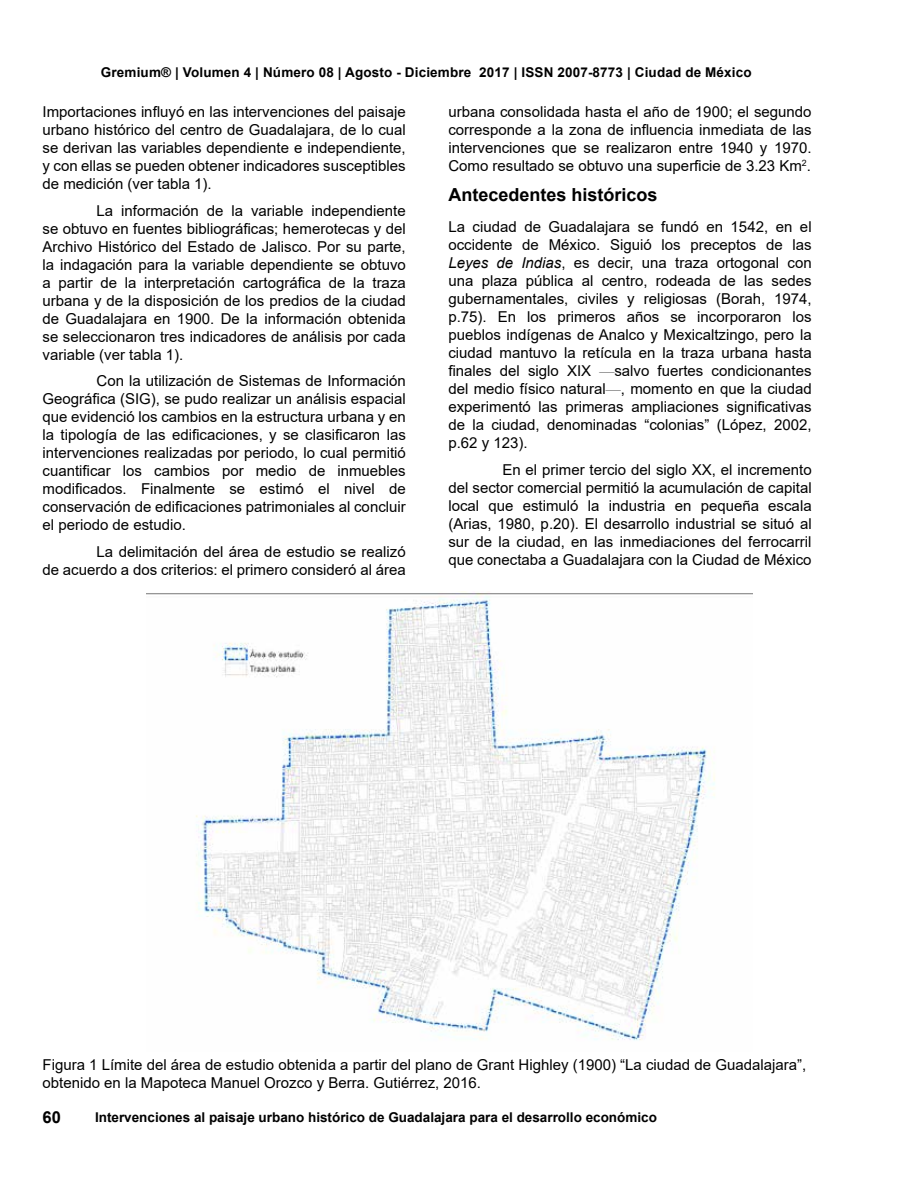
<style>
.page{position:relative;width:918px;height:1188px;background:#fff}
.page>*{position:absolute;margin:0;border:0;box-sizing:border-box;transform-origin:0 0}
.t1{font:700 18px "Arial";color:#000}
.t2{font:700 16.5px "Arial";color:#000}
.t3{font:15px/18px "Arial";color:#000;text-align:justify}
.t4{font:700 13.5px "Arial";color:#000}
.s1{font-style:italic}
.s2{font-family:"Times New Roman";color:#545454}
</style>
<div class="page">
<img style="left:146px;top:591px;width:607px;height:450px">
<p class="t4" style="left:101px;top:62px;width:652px">Gremium® | Volumen 4 | Número 08 | Agosto - Diciembre 2017 | ISSN 2007-8773 | Ciudad de México</p>
<p class="t3" style="left:43px;top:103px;width:365px">Importaciones influyó en las intervenciones del paisaje urbano histórico del centro de Guadalajara, de lo cual se derivan las variables dependiente e independiente, y con ellas se pueden obtener indicadores susceptibles de medición (ver tabla 1).</p>
<p class="t3" style="left:43px;top:201px;width:365px;text-indent:54px">La información de la variable independiente se obtuvo en fuentes bibliográficas; hemerotecas y del Archivo Histórico del Estado de Jalisco. Por su parte, la indagación para la variable dependiente se obtuvo a partir de la interpretación cartográfica de la traza urbana y de la disposición de los predios de la ciudad de Guadalajara en 1900. De la información obtenida se seleccionaron tres indicadores de análisis por cada variable (ver tabla 1).</p>
<p class="t3" style="left:43px;top:372px;width:365px;text-indent:54px">Con la utilización de Sistemas de Información Geográfica (SIG), se pudo realizar un análisis espacial que evidenció los cambios en la estructura urbana y en la tipología de las edificaciones, y se clasificaron las intervenciones realizadas por periodo, lo cual permitió cuantificar los cambios por medio de inmuebles modificados. Finalmente se estimó el nivel de conservación de edificaciones patrimoniales al concluir el periodo de estudio.</p>
<p class="t3" style="left:43px;top:542px;width:365px;text-align:right">La delimitación del área de estudio se realizó<br>de acuerdo a dos criterios: el primero consideró al área</p>
<p class="t3" style="left:448px;top:103px;width:365px">urbana consolidada hasta el año de 1900; el segundo corresponde a la zona de influencia inmediata de las intervenciones que se realizaron entre 1940 y 1970.<br>Como resultado se obtuvo una superficie de 3.23 Km<sup>2</sup>.</p>
<p class="t1" style="left:448px;top:182px;width:211px">Antecedentes históricos</p>
<p class="t3" style="left:448px;top:218px;width:365px">La ciudad de Guadalajara se fundó en 1542, en el occidente de México. Siguió los preceptos de las <span class="s1">Leyes de Indias</span>, es decir, una traza ortogonal con una plaza pública al centro, rodeada de las sedes gubernamentales, civiles y religiosas (Borah, 1974, p.75). En los primeros años se incorporaron los pueblos indígenas de Analco y Mexicaltzingo, pero la ciudad mantuvo la retícula en la traza urbana hasta finales del siglo XIX <span class="s2">—</span>salvo fuertes condicionantes del medio físico natural<span class="s2">—</span>, momento en que la ciudad experimentó las primeras ampliaciones significativas de la ciudad, denominadas “colonias” (López, 2002, p.62 y 123).</p>
<p class="t3" style="left:448px;top:460px;width:365px;text-indent:54px">En el primer tercio del siglo XX, el incremento del sector comercial permitió la acumulación de capital local que estimuló la industria en pequeña escala (Arias, 1980, p.20). El desarrollo industrial se situó al sur de la ciudad, en las inmediaciones del ferrocarril que conectaba a Guadalajara con la Ciudad de México</p>
<p class="t3" style="left:43px;top:1055px;width:765px">Figura 1 Límite del área de estudio obtenida a partir del plano de Grant Highley (1900) “La ciudad de Guadalajara”, obtenido en la Mapoteca Manuel Orozco y Berra. Gutiérrez, 2016.</p>
<p class="t2" style="left:43px;top:1105px;width:20px">60</p>
<p class="t4" style="left:95px;top:1107px;width:563px">Intervenciones al paisaje urbano histórico de Guadalajara para el desarrollo económico</p>
</div>
